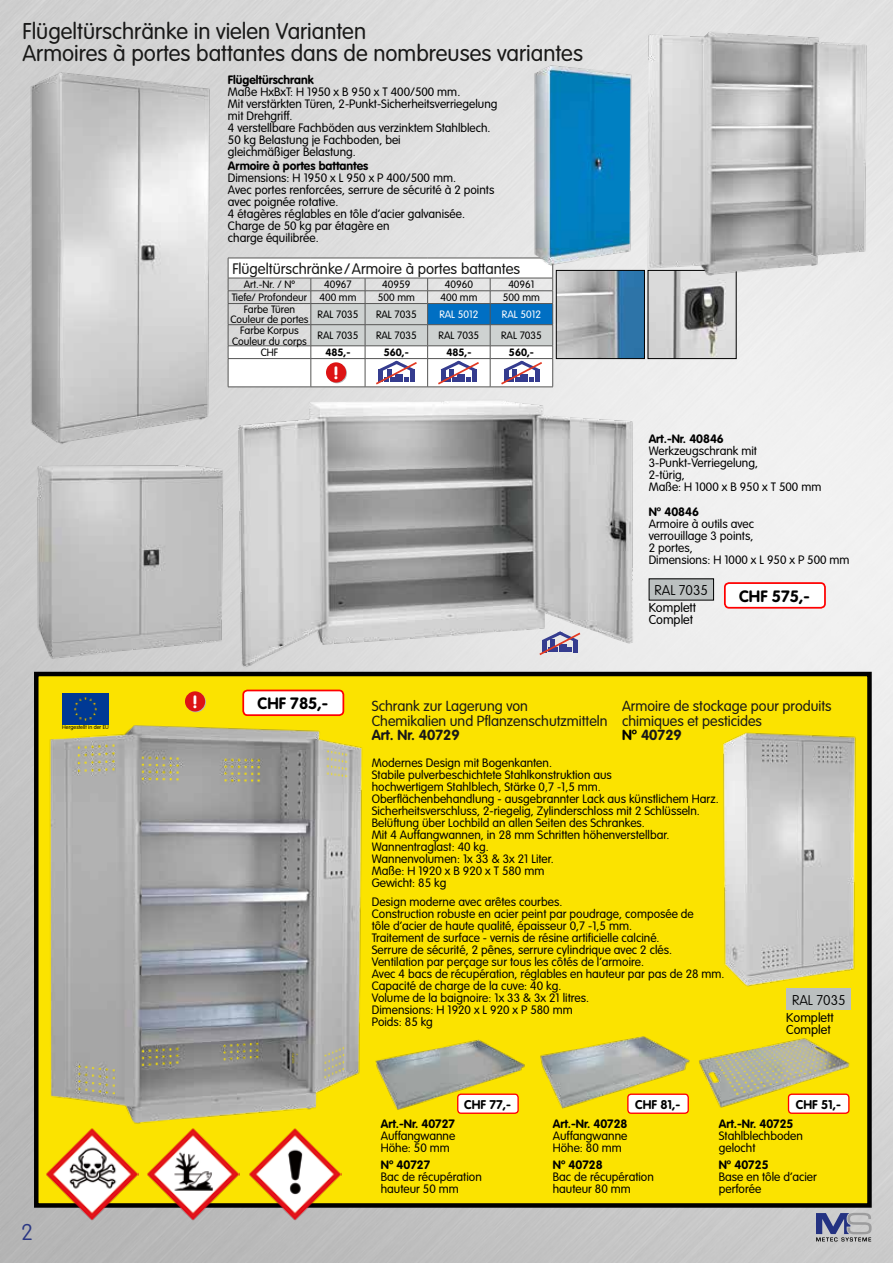
<style>
.page{position:relative;width:893px;height:1263px;background:#fff}
.page>*{position:absolute;margin:0;border:0;box-sizing:border-box;transform-origin:0 0}
.t1{font:300 22.5px/22.5px "VAG Rounded Std";color:#191918}
.t2{font:100 22.5px "VAG Rounded Std";color:#2a3783}
.t3{font:900 17.4px "VAG Rounded Std";color:#fff}
.t4{font:700 16.2px "VAG Rounded Std";color:#000}
.t5{font:300 15px "VAG Rounded Std";color:#191918}
.t6{font:300 14.4px/14.4px "VAG Rounded Std";color:#191918}
.t7{font:700 14.4px "VAG Rounded Std";color:#191918}
.t8{font:100 13.95px "VAG Rounded Std";color:#000}
.t9{font:300 12.75px/12px "VAG Rounded Std";color:#000}
.t10{font:700 12.45px "VAG Rounded Std";color:#000}
.t11{font:300 12px/12px "VAG Rounded Std";color:#000}
.t12{font:700 12px "VAG Rounded Std";color:#000}
.t13{font:300 10.5px/10.5px "VAG Rounded Std";color:#000;text-align:center}
.t14{font:700 10.5px "VAG Rounded Std";color:#000}
.t15{font:300 10.5px "VAG Rounded Std";color:#fff}
.t16{font:300 5.55px "VAG Rounded Std";color:#000}
.s1{font-weight:700;color:#000}
.s2{font-weight:700}
</style>
<div class="page">
<img style="left:0;top:0;width:893px;height:1263px">
<svg style="left:816px;top:1213px;width:56px;height:28px;background:#8d91a7"></svg>
<div style="left:36px;top:674px;width:833px;height:531px;background:#fbe300"></div>
<div style="left:34px;top:672px;width:838px;height:536px;border:4px solid #000"></div>
<img style="left:381px;top:1039px;width:144px;height:75px">
<img style="left:24px;top:59px;width:202px;height:398px">
<img style="left:27px;top:458px;width:189px;height:207px">
<img style="left:216px;top:387px;width:434px;height:285px">
<img style="left:723px;top:732px;width:133px;height:258px">
<img style="left:49px;top:700px;width:332px;height:424px">
<img style="left:147px;top:1128px;width:93px;height:93px">
<img style="left:45px;top:1128px;width:93px;height:93px">
<img style="left:248px;top:1128px;width:93px;height:93px">
<div style="left:649px;top:579px;width:65px;height:21px;background:#bbc0c0"></div>
<div style="left:787px;top:989px;width:64px;height:21px;background:#bbc0c0"></div>
<div style="left:725px;top:583px;width:100px;height:25px;background:#fff;border-radius:4px"></div>
<div style="left:724px;top:582px;width:102px;height:27px;border:2px solid #f00;border-radius:4px"></div>
<div style="left:458px;top:1094px;width:60px;height:19px;background:#fff;border-radius:3px"></div>
<div style="left:457px;top:1093px;width:62px;height:21px;border:1px solid #f00;border-radius:3px"></div>
<div style="left:243px;top:690px;width:100px;height:25px;background:#fff;border-radius:4px"></div>
<div style="left:242px;top:690px;width:102px;height:26px;border:2px solid #f00;border-radius:4px"></div>
<hr style="left:228px;top:387px;width:83px;height:1px;background:#565655">
<hr style="left:311px;top:387px;width:54px;height:1px;background:#565655">
<hr style="left:365px;top:387px;width:63px;height:1px;background:#565655">
<hr style="left:428px;top:387px;width:62px;height:1px;background:#565655">
<hr style="left:490px;top:387px;width:63px;height:1px;background:#565655">
<svg style="left:539px;top:631px;width:41px;height:24px"></svg>
<svg style="left:228px;top:258px;width:325px;height:129px"></svg>
<img style="left:475px;top:59px;width:138px;height:213px">
<img style="left:558px;top:272px;width:85px;height:85px">
<div style="left:556px;top:270px;width:89px;height:89px;border:1px solid #000"></div>
<img style="left:650px;top:295px;width:84px;height:62px">
<div style="left:648px;top:270px;width:88px;height:89px;border:1px solid #000"></div>
<img style="left:613px;top:21px;width:259px;height:274px">
<img style="left:540px;top:1036px;width:150px;height:78px">
<img style="left:699px;top:1038px;width:151px;height:76px">
<img style="left:62px;top:694px;width:46px;height:30px">
<svg style="left:327px;top:363px;width:20px;height:20px"></svg>
<div style="left:326px;top:362px;width:20px;height:20px;background:#dd1314;border-radius:50%"></div>
<svg style="left:186px;top:692px;width:20px;height:20px"></svg>
<div style="left:185px;top:691px;width:20px;height:20px;background:#dd1314;border-radius:50%"></div>
<h1 class="t1" style="left:23px;top:20px;width:562px">Flügeltürschränke in vielen Varianten<br>Armoires à portes battantes dans de nombreuses variantes</h1>
<p class="t12" style="left:228px;top:73px;width:87px">Flügeltürschrank</p>
<p class="t11" style="left:228px;top:87px;width:271px">Maße HxBxT: H 1950 x B 950 x T 400/500 mm.<br>Mit verstärkten Türen, 2-Punkt-Sicherheitsverriegelung mit Drehgriff.<br>4 verstellbare Fachböden aus verzinktem Stahlblech.<br>50 kg Belastung je Fachboden, bei<br>gleichmäßiger Belastung.</p>
<p class="t12" style="left:228px;top:159px;width:142px">Armoire à portes battantes</p>
<p class="t11" style="left:228px;top:172px;width:268px">Dimensions: H 1950 x L 950 x P 400/500 mm.<br>Avec portes renforcées, serrure de sécurité à 2 points avec poignée rotative.<br>4 étagères réglables en tôle d‘acier galvanisée.<br>Charge de 50 kg par étagère en<br>charge équilibrée.</p>
<p class="t5" style="left:232px;top:260px;width:289px">Flügeltürschränke/Armoire à portes battantes</p>
<p class="t13" style="left:244px;top:280px;width:53px">Art.-Nr. / Nº</p>
<p class="t13" style="left:324px;top:280px;width:29px">40967</p>
<p class="t13" style="left:382px;top:280px;width:30px">40959</p>
<p class="t13" style="left:445px;top:280px;width:30px">40960</p>
<p class="t13" style="left:508px;top:280px;width:28px">40961</p>
<p class="t13" style="left:232px;top:293px;width:126px">Tiefe/ Profondeur 400 mm</p>
<p class="t13" style="left:378px;top:293px;width:39px">500 mm</p>
<p class="t13" style="left:440px;top:293px;width:39px">400 mm</p>
<p class="t13" style="left:503px;top:293px;width:39px">500 mm</p>
<p class="t13" style="left:230px;top:304px;width:80px">Farbe Türen<br>Couleur de portes</p>
<p class="t13" style="left:318px;top:310px;width:42px">RAL 7035</p>
<p class="t13" style="left:376px;top:310px;width:42px">RAL 7035</p>
<p class="t15" style="left:439px;top:308px;width:41px">RAL 5012</p>
<p class="t15" style="left:502px;top:308px;width:41px">RAL 5012</p>
<p class="t13" style="left:232px;top:325px;width:76px">Farbe Korpus<br>Couleur du corps</p>
<p class="t13" style="left:318px;top:331px;width:42px">RAL 7035</p>
<p class="t13" style="left:376px;top:331px;width:42px">RAL 7035</p>
<p class="t13" style="left:439px;top:331px;width:42px">RAL 7035</p>
<p class="t13" style="left:501px;top:331px;width:42px">RAL 7035</p>
<p class="t13" style="left:261px;top:348px;width:19px">CHF</p>
<p class="t14" style="left:325px;top:346px;width:26px">485,-</p>
<p class="t14" style="left:384px;top:346px;width:26px">560,-</p>
<p class="t14" style="left:446px;top:346px;width:26px">485,-</p>
<p class="t14" style="left:509px;top:346px;width:26px">560,-</p>
<p class="t16" style="left:62px;top:724px;width:48px">Hergestellt in der EU</p>
<h1 class="t2" style="left:21px;top:1219px;width:14px">2</h1>
<h2 class="t3" style="left:193px;top:691px;width:6px">!</h2>
<h2 class="t3" style="left:334px;top:362px;width:6px">!</h2>
<h3 class="t4" style="left:257px;top:694px;width:72px">CHF 785,-</h3>
<p class="t12" style="left:649px;top:432px;width:77px">Art.-Nr. 40846</p>
<p class="t11" style="left:649px;top:446px;width:174px">Werkzeugschrank mit<br>3-Punkt-Verriegelung,<br>2-türig,<br>Maße: H 1000 x B 950 x T 500 mm</p>
<p class="t12" style="left:649px;top:504px;width:52px">Nº 40846</p>
<p class="t11" style="left:649px;top:518px;width:202px">Armoire à outils avec<br>verrouillage 3 points,<br>2 portes,<br>Dimensions: H 1000 x L 950 x P 500 mm</p>
<p class="t8" style="left:655px;top:582px;width:55px">RAL 7035</p>
<p class="t9" style="left:649px;top:602px;width:49px">Komplett<br>Complet</p>
<h3 class="t4" style="left:739px;top:586px;width:72px">CHF 575,-</h3>
<p class="t6" style="left:622px;top:700px;width:211px">Armoire de stockage pour produits chimiques et pesticides<br><span class="s1">Nº</span> <span class="s2">40729</span></p>
<p class="t11" style="left:372px;top:757px;width:348px">Modernes Design mit Bogenkanten.<br>Stabile pulverbeschichtete Stahlkonstruktion aus<br>hochwertigem Stahlblech, Stärke 0,7 -1,5 mm.<br>Oberflächenbehandlung - ausgebrannter Lack aus künstlichem Harz.<br>Sicherheitsverschluss, 2-riegelig, Zylinderschloss mit 2 Schlüsseln.<br>Belüftung über Lochbild an allen Seiten des Schrankes.<br>Mit 4 Auffangwannen, in 28 mm Schritten höhenverstellbar.<br>Wannentraglast: 40 kg.<br>Wannenvolumen: 1x 33 &amp; 3x 21 Liter.<br>Maße: H 1920 x B 920 x T 580 mm<br>Gewicht: 85 kg</p>
<p class="t11" style="left:372px;top:896px;width:354px">Design moderne avec arêtes courbes.<br>Construction robuste en acier peint par poudrage, composée de<br>tôle d‘acier de haute qualité, épaisseur 0,7 -1,5 mm.<br>Traitement de surface - vernis de résine artificielle calciné.<br>Serrure de sécurité, 2 pênes, serrure cylindrique avec 2 clés.<br>Ventilation par perçage sur tous les côtés de l‘armoire.<br>Avec 4 bacs de récupération, réglables en hauteur par pas de 28 mm.<br>Capacité de charge de la cuve: 40 kg.<br>Volume de la baignoire: 1x 33 &amp; 3x 21 litres.<br>Dimensions: H 1920 x L 920 x P 580 mm<br>Poids: 85 kg</p>
<p class="t6" style="left:372px;top:700px;width:237px">Schrank zur Lagerung von<br>Chemikalien und Pflanzenschutzmitteln</p>
<p class="t7" style="left:372px;top:727px;width:89px">Art. Nr. 40729</p>
<p class="t8" style="left:792px;top:992px;width:55px">RAL 7035</p>
<p class="t9" style="left:786px;top:1012px;width:49px">Komplett<br>Complet</p>
<p class="t12" style="left:381px;top:1117px;width:76px">Art.-Nr. 40727</p>
<p class="t11" style="left:381px;top:1130px;width:76px">Auffangwanne<br>Höhe: 50 mm</p>
<p class="t10" style="left:464px;top:1097px;width:48px">CHF 77,-</p>
<p class="t10" style="left:635px;top:1097px;width:47px">CHF 81,-</p>
<p class="t10" style="left:796px;top:1097px;width:47px">CHF 51,-</p>
<p class="t12" style="left:553px;top:1117px;width:76px">Art.-Nr. 40728</p>
<p class="t11" style="left:553px;top:1130px;width:76px">Auffangwanne<br>Höhe: 80 mm</p>
<p class="t12" style="left:719px;top:1117px;width:76px">Art.-Nr. 40725</p>
<p class="t11" style="left:719px;top:1130px;width:86px">Stahlblechboden gelocht</p>
<p class="t12" style="left:381px;top:1157px;width:51px">Nº 40727</p>
<p class="t11" style="left:381px;top:1171px;width:103px">Bac de récupération hauteur 50 mm</p>
<p class="t12" style="left:553px;top:1157px;width:51px">Nº 40728</p>
<p class="t11" style="left:553px;top:1171px;width:103px">Bac de récupération hauteur 80 mm</p>
<p class="t12" style="left:719px;top:1157px;width:51px">Nº 40725</p>
<p class="t11" style="left:719px;top:1171px;width:100px">Base en tôle d‘acier perforée</p>
</div>
